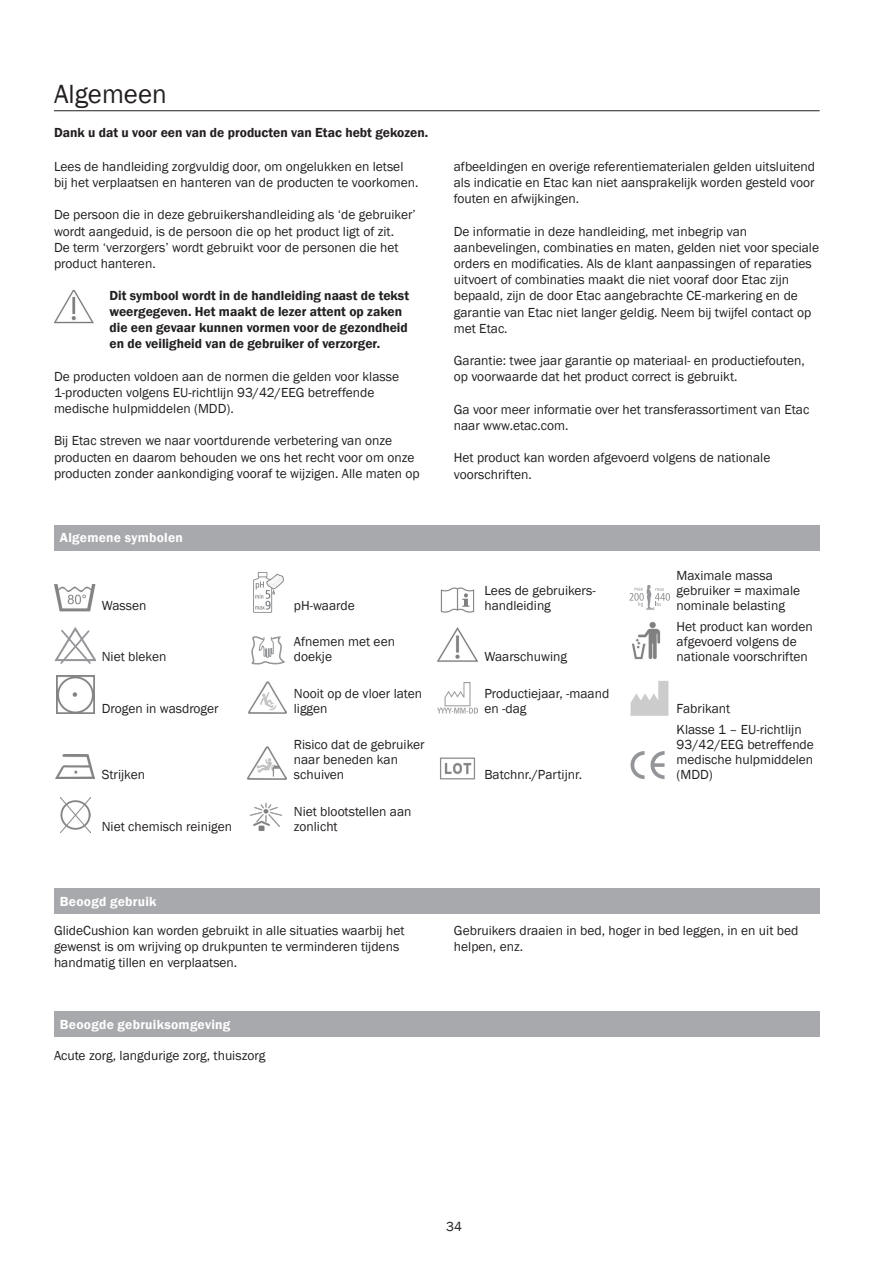
<style>
.page{position:relative;width:893px;height:1263px;background:#fff}
.page>*{position:absolute;margin:0;border:0;box-sizing:border-box;transform-origin:0 0}
.Header_-_Overskrif{font:27px "Franklin Gothic";color:#231f20}
.Brødtekst{font:13.5px/16.2px "Franklin Gothic";color:#231f20}
.Symbol_tekster{font:13.5px/15px "Franklin Gothic";color:#231f20}
.Brødtekst_FED{font:600 13.5px/16.2px "Franklin Gothic";color:#231f20}
.Skema_overskrifter_o{font:600 13.5px "Franklin Gothic";letter-spacing:.02em;color:#fff}
</style>
<div class="page">
<hr style="left:54px;top:110px;width:766px;height:1px;background:#231f20">
<div style="left:54px;top:888px;width:766px;height:26px;background:#a8a9ad"></div>
<div style="left:54px;top:1011px;width:766px;height:26px;background:#a8a9ad"></div>
<img style="left:54px;top:290px;width:40px;height:34px">
<div style="left:54px;top:525px;width:766px;height:25px;background:#a8a9ad"></div>
<img style="left:54px;top:584px;width:42px;height:28px">
<img style="left:254px;top:573px;width:29px;height:39px">
<img style="left:440px;top:587px;width:35px;height:26px">
<svg style="left:629px;top:585px;width:41px;height:25px"></svg>
<svg style="left:54px;top:627px;width:42px;height:37px"></svg>
<svg style="left:251px;top:636px;width:34px;height:28px"></svg>
<img style="left:437px;top:627px;width:41px;height:35px">
<img style="left:632px;top:621px;width:29px;height:39px">
<img style="left:56px;top:676px;width:38px;height:38px">
<img style="left:248px;top:681px;width:39px;height:32px">
<img style="left:437px;top:683px;width:41px;height:31px">
<img style="left:630px;top:681px;width:39px;height:35px">
<img style="left:56px;top:755px;width:38px;height:23px">
<img style="left:248px;top:747px;width:38px;height:32px">
<img style="left:440px;top:757px;width:35px;height:23px">
<svg style="left:630px;top:751px;width:35px;height:28px"></svg>
<img style="left:60px;top:797px;width:30px;height:35px">
<img style="left:249px;top:803px;width:33px;height:28px">
<p class="Header_-_Overskrif" style="left:54px;top:78px;width:114px">Algemeen</p>
<p class="Brødtekst_FED" style="left:54px;top:125px;width:376px">Dank u dat u voor een van de producten van Etac hebt gekozen.</p>
<p class="Brødtekst" style="left:54px;top:158px;width:366px">Lees de handleiding zorgvuldig door, om ongelukken en letsel bij het verplaatsen en hanteren van de producten te voorkomen.</p>
<p class="Brødtekst" style="left:54px;top:207px;width:363px">De persoon die in deze gebruikershandleiding als ‘de gebruiker’ wordt aangeduid, is de persoon die op het product ligt of zit.<br>De term ‘verzorgers’ wordt gebruikt voor de personen die het product hanteren.</p>
<p class="Brødtekst_FED" style="left:109px;top:287px;width:301px">Dit symbool wordt in de handleiding naast de tekst weergegeven. Het maakt de lezer attent op zaken die een gevaar kunnen vormen voor de gezondheid en de veiligheid van de gebruiker of verzorger.</p>
<p class="Brødtekst" style="left:54px;top:368px;width:347px">De producten voldoen aan de normen die gelden voor klasse<br>1-producten volgens EU-richtlijn 93/42/EEG betreffende medische hulpmiddelen (MDD).</p>
<p class="Brødtekst" style="left:54px;top:433px;width:367px">Bij Etac streven we naar voortdurende verbetering van onze producten en daarom behouden we ons het recht voor om onze producten zonder aankondiging vooraf te wijzigen. Alle maten op</p>
<p class="Skema_overskrifter_o" style="left:60px;top:530px;width:125px">Algemene symbolen</p>
<p class="Symbol_tekster" style="left:102px;top:598px;width:46px">Wassen</p>
<p class="Symbol_tekster" style="left:294px;top:598px;width:62px">pH-waarde</p>
<p class="Symbol_tekster" style="left:102px;top:650px;width:66px">Niet bleken</p>
<p class="Symbol_tekster" style="left:294px;top:635px;width:103px">Afnemen met een doekje</p>
<p class="Brødtekst" style="left:454px;top:158px;width:363px;text-align:justify">afbeeldingen en overige referentiematerialen gelden uitsluitend als indicatie en Etac kan niet aansprakelijk worden gesteld voor fouten en afwijkingen.</p>
<p class="Brødtekst" style="left:454px;top:223px;width:367px">De informatie in deze handleiding, met inbegrip van aanbevelingen, combinaties en maten, gelden niet voor speciale orders en modificaties. Als de klant aanpassingen of reparaties uitvoert of combinaties maakt die niet vooraf door Etac zijn bepaald, zijn de door Etac aangebrachte CE-markering en de garantie van Etac niet langer geldig. Neem bij twijfel contact op met Etac.</p>
<p class="Brødtekst" style="left:454px;top:353px;width:353px">Garantie: twee jaar garantie op materiaal- en productiefouten, op voorwaarde dat het product correct is gebruikt.</p>
<p class="Brødtekst" style="left:454px;top:401px;width:357px">Ga voor meer informatie over het transferassortiment van Etac naar www.etac.com.</p>
<p class="Brødtekst" style="left:454px;top:450px;width:318px">Het product kan worden afgevoerd volgens de nationale voorschriften.</p>
<p class="Symbol_tekster" style="left:484px;top:583px;width:112px">Lees de gebruikers&shy;handleiding</p>
<p class="Symbol_tekster" style="left:484px;top:650px;width:84px">Waarschuwing</p>
<p class="Symbol_tekster" style="left:677px;top:568px;width:125px">Maximale massa gebruiker = maximale nominale belasting</p>
<p class="Symbol_tekster" style="left:677px;top:620px;width:138px">Het product kan worden afgevoerd volgens de nationale voorschriften</p>
<p class="Symbol_tekster" style="left:102px;top:701px;width:118px">Drogen in wasdroger</p>
<p class="Symbol_tekster" style="left:102px;top:768px;width:45px">Strijken</p>
<p class="Symbol_tekster" style="left:102px;top:819px;width:132px">Niet chemisch reinigen</p>
<p class="Skema_overskrifter_o" style="left:60px;top:893px;width:98px">Beoogd gebruik</p>
<p class="Symbol_tekster" style="left:294px;top:686px;width:130px">Nooit op de vloer laten liggen</p>
<p class="Symbol_tekster" style="left:484px;top:686px;width:126px">Productiejaar, -maand en -dag</p>
<p class="Symbol_tekster" style="left:294px;top:738px;width:132px">Risico dat de gebruiker naar beneden kan schuiven</p>
<p class="Symbol_tekster" style="left:294px;top:804px;width:119px">Niet blootstellen aan zonlicht</p>
<p class="Symbol_tekster" style="left:484px;top:768px;width:99px">Batchnr./Partijnr.</p>
<p class="Symbol_tekster" style="left:677px;top:701px;width:55px">Fabrikant</p>
<p class="Symbol_tekster" style="left:677px;top:723px;width:139px">Klasse 1 – EU-richtlijn<br>93/42/EEG betreffende medische hulpmiddelen (MDD)</p>
<p class="Brødtekst" style="left:54px;top:922px;width:352px">GlideCushion kan worden gebruikt in alle situaties waarbij het gewenst is om wrijving op drukpunten te verminderen tijdens handmatig tillen en verplaatsen.</p>
<p class="Brødtekst" style="left:454px;top:922px;width:346px">Gebruikers draaien in bed, hoger in bed leggen, in en uit bed helpen, enz.</p>
<p class="Skema_overskrifter_o" style="left:60px;top:1016px;width:172px">Beoogde gebruiksomgeving</p>
<p class="Brødtekst" style="left:54px;top:1047px;width:213px">Acute zorg, langdurige zorg, thuiszorg</p>
<p class="Brødtekst" style="left:446px;top:1219px;width:17px">34</p>
</div>
